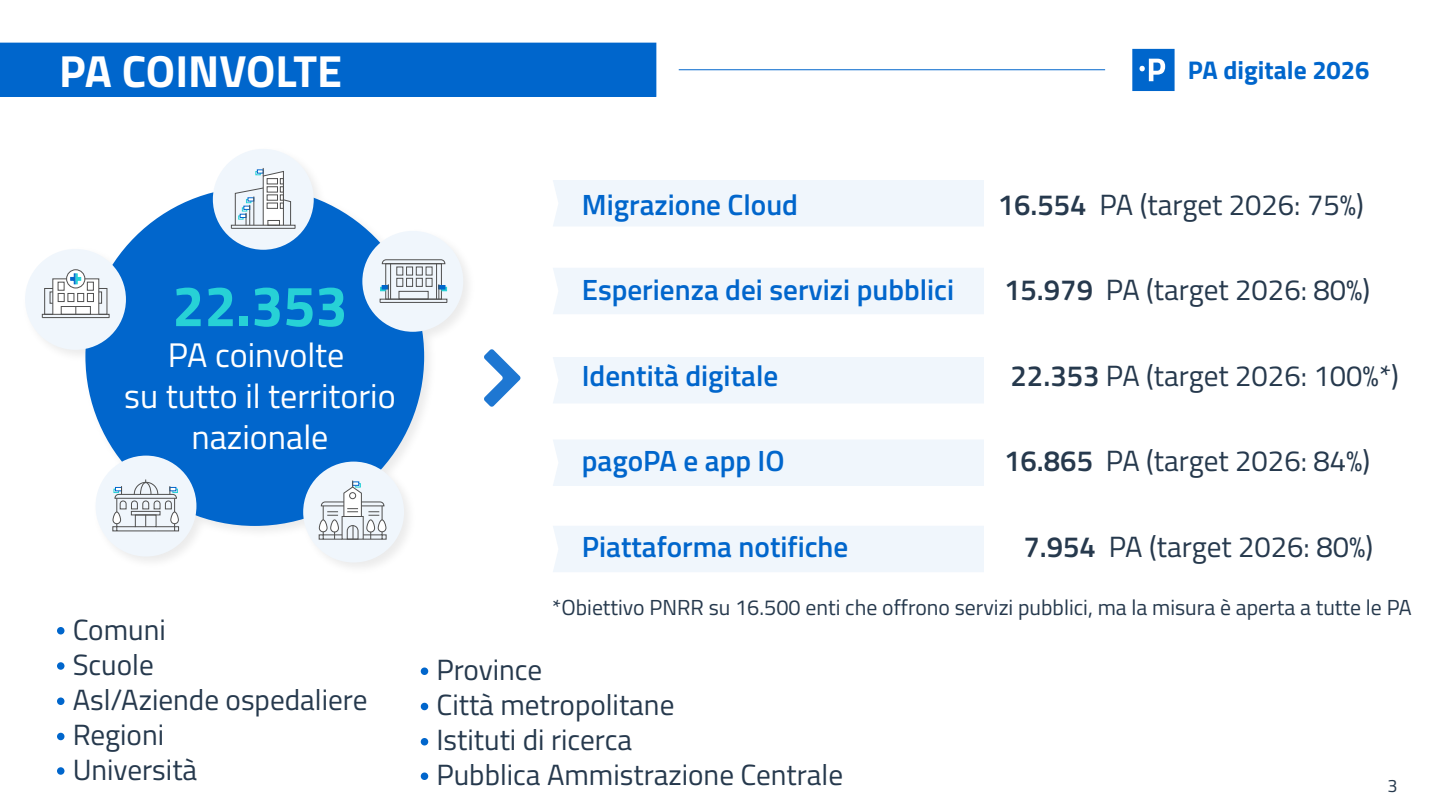
<style>
.page{position:relative;width:1440px;height:810px;background:#fff}
.page>*{position:absolute;margin:0;border:0;box-sizing:border-box;transform-origin:0 0}
.t1{font:700 57.3px "Titillium Web";color:#27d1d6}
.t2{font:700 45.08px "Titillium Web";color:#fff}
.t3{font:34.12px/41px "Titillium Web";color:#fff;text-align:center}
.t4{font:29.25px/35.1px "Titillium Web";color:#26394d}
.t5{font:600 29.25px "Titillium Web";color:#0166cc}
.t6{font:700 25.58px "Titillium Web";color:#06c}
.t7{font:21.75px "Titillium Web";color:#26394d}
.t8{font:18px "Titillium Web";color:#26394d}
.s1{font-weight:600}
</style>
<div class="page">
<div style="left:0;top:43px;width:656px;height:53px;background:#06c"></div>
<div style="left:0;top:43px;width:656px;height:54px;border:1px solid #06c"></div>
<img style="left:44px;top:154px;width:424px;height:413px">
<div style="left:85px;top:187px;width:339px;height:339px;background:#0166cc;border-radius:50%"></div>
<div style="left:303px;top:462px;width:101px;height:100px;background:#f0f6fc;border-radius:50%"></div>
<svg style="left:318px;top:481px;width:69px;height:59px"></svg>
<div style="left:362px;top:231px;width:101px;height:101px;background:#f0f6fc;border-radius:50%"></div>
<div style="left:385px;top:263px;width:57px;height:37px;border:1px solid #505050"></div>
<hr style="left:390px;top:264px;width:1px;height:35px;background:#505050">
<hr style="left:436px;top:264px;width:1px;height:35px;background:#505050">
<div style="left:396px;top:267px;width:7px;height:8px;border:1px solid #505050"></div>
<div style="left:406px;top:267px;width:7px;height:8px;border:1px solid #505050"></div>
<div style="left:416px;top:267px;width:7px;height:8px;border:1px solid #505050"></div>
<div style="left:396px;top:278px;width:7px;height:9px;border:1px solid #505050"></div>
<div style="left:406px;top:278px;width:7px;height:9px;border:1px solid #505050"></div>
<div style="left:416px;top:278px;width:7px;height:9px;border:1px solid #505050"></div>
<div style="left:426px;top:278px;width:6px;height:9px;border:1px solid #505050"></div>
<svg style="left:379px;top:284px;width:69px;height:19px"></svg>
<svg style="left:382px;top:259px;width:64px;height:5px"></svg>
<div style="left:96px;top:456px;width:100px;height:100px;background:#f0f6fc;border-radius:50%"></div>
<svg style="left:112px;top:480px;width:67px;height:51px"></svg>
<div style="left:25px;top:249px;width:101px;height:101px;background:#f0f6fc;border-radius:50%"></div>
<div style="left:44px;top:288px;width:63px;height:27px;border:1px solid #505050"></div>
<svg style="left:54px;top:280px;width:43px;height:12px"></svg>
<div style="left:52px;top:278px;width:47px;height:37px;border:1px solid #505050"></div>
<div style="left:58px;top:282px;width:6px;height:8px;background:#fff"></div>
<div style="left:58px;top:282px;width:6px;height:9px;border:1px solid #505050"></div>
<div style="left:87px;top:282px;width:6px;height:8px;background:#fff"></div>
<div style="left:87px;top:282px;width:7px;height:9px;border:1px solid #505050"></div>
<svg style="left:42px;top:292px;width:68px;height:26px"></svg>
<div style="left:98px;top:292px;width:4px;height:12px;border:1px solid #505050"></div>
<svg style="left:67px;top:270px;width:18px;height:18px"></svg>
<div style="left:66px;top:269px;width:19px;height:19px;border:1px solid #505050;border-radius:50%"></div>
<svg style="left:70px;top:273px;width:11px;height:12px"></svg>
<div style="left:213px;top:149px;width:101px;height:101px;background:#f0f6fc;border-radius:50%"></div>
<svg style="left:231px;top:168px;width:65px;height:61px"></svg>
<div style="left:268px;top:220px;width:12px;height:6px;border:1px solid #505050"></div>
<div style="left:57px;top:627px;width:7px;height:7px;background:#06c;border-radius:50%"></div>
<div style="left:57px;top:662px;width:7px;height:8px;background:#06c;border-radius:50%"></div>
<div style="left:57px;top:733px;width:7px;height:7px;background:#06c;border-radius:50%"></div>
<div style="left:57px;top:767px;width:7px;height:8px;background:#06c;border-radius:50%"></div>
<div style="left:57px;top:698px;width:7px;height:7px;background:#06c;border-radius:50%"></div>
<div style="left:421px;top:668px;width:7px;height:7px;background:#0166cc;border-radius:50%"></div>
<div style="left:421px;top:703px;width:7px;height:7px;background:#0166cc;border-radius:50%"></div>
<div style="left:421px;top:738px;width:7px;height:8px;background:#0166cc;border-radius:50%"></div>
<div style="left:421px;top:772px;width:7px;height:8px;background:#0166cc;border-radius:50%"></div>
<div style="left:553px;top:268px;width:431px;height:46px;background:#f0f6fc"></div>
<div style="left:553px;top:357px;width:431px;height:46px;background:#f0f6fc"></div>
<div style="left:553px;top:440px;width:431px;height:46px;background:#f0f6fc"></div>
<div style="left:553px;top:526px;width:431px;height:46px;background:#f0f6fc"></div>
<div style="left:553px;top:180px;width:431px;height:46px;background:#f0f6fc"></div>
<svg style="left:1132px;top:49px;width:43px;height:42px;background:#267cd3"></svg>
<hr style="left:679px;top:69px;width:426px;height:1px;background:#0166cc">
<svg style="left:484px;top:349px;width:37px;height:58px"></svg>
<h2 class="t2" style="left:59px;top:37px;width:284px">PA COINVOLTE</h2>
<h1 class="t1" style="left:172px;top:262px;width:177px">22.353</h1>
<p class="t3" style="left:124px;top:333px;width:273px">PA coinvolte<br>su tutto il territorio nazionale</p>
<p class="t4" style="left:73px;top:610px;width:296px">Comuni<br>Scuole<br>Asl/Aziende ospedaliere<br>Regioni<br>Università</p>
<p class="t6" style="left:1188px;top:50px;width:183px">PA digitale 2026</p>
<p class="t5" style="left:582px;top:182px;width:218px">Migrazione Cloud</p>
<p class="t4" style="left:998px;top:185px;width:368px"><span class="s1">16.554</span> PA (target 2026: 75%)</p>
<p class="t5" style="left:582px;top:268px;width:374px">Esperienza dei servizi pubblici</p>
<p class="t4" style="left:1004px;top:271px;width:368px"><span class="s1">15.979</span> PA (target 2026: 80%)</p>
<p class="t5" style="left:582px;top:353px;width:198px">Identità digitale</p>
<p class="t4" style="left:1011px;top:356px;width:390px"><span class="s1">22.353</span> PA (target 2026: 100%*)</p>
<p class="t5" style="left:582px;top:439px;width:204px">pagoPA e app IO</p>
<p class="t4" style="left:1004px;top:442px;width:368px"><span class="s1">16.865</span> PA (target 2026: 84%)</p>
<p class="t5" style="left:582px;top:524px;width:268px">Piattaforma notifiche</p>
<p class="t4" style="left:1023px;top:527px;width:351px"><span class="s1">7.954</span> PA (target 2026: 80%)</p>
<p class="t7" style="left:552px;top:591px;width:861px">*Obiettivo PNRR su 16.500 enti che offrono servizi pubblici, ma la misura è aperta a tutte le PA</p>
<p class="t4" style="left:436px;top:651px;width:408px">Province<br>Città metropolitane<br>Istituti di ricerca<br>Pubblica Ammistrazione Centrale</p>
<p class="t8" style="left:1387px;top:772px;width:12px">3</p>
</div>
